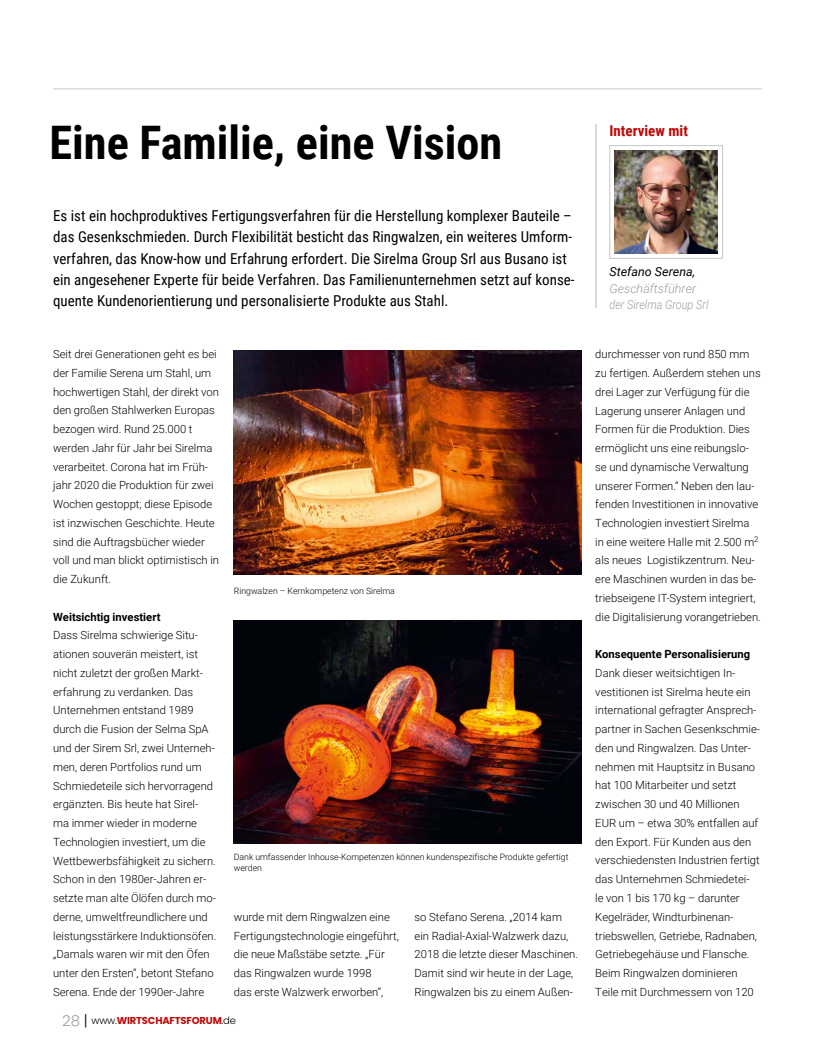
<style>
.page{position:relative;width:815px;height:1063px;background:#fff}
.page>*{position:absolute;margin:0;border:0;box-sizing:border-box;transform-origin:0 0}
.t1{font:700 46.25px "Roboto Condensed";color:#000}
.t2{font:15px/21.2px "Roboto Condensed";color:#000}
.t3{font:700 15px "Roboto Condensed";color:#c00808}
.t4{font:italic 300 12.5px/16.2px "Roboto";color:#9c9d9d}
.t5{font:italic 12.5px "Roboto";color:#000}
.t6{font:300 11.25px/18.8px "Roboto";color:#000}
.t7{font:700 11.25px "Roboto";color:#000}
.t8{font:700 10px "Poppins";letter-spacing:-.02em;color:#c00808}
.t9{font:300 8.75px/11.2px "Roboto";color:#000}
.s1{font-weight:300;font-size:15px;color:#9c9d9d}
.s2{font-weight:300;font-size:15px;color:#000}
.s3{font-weight:300;color:#000}
</style>
<div class="page">
<hr style="left:53px;top:89px;width:709px;height:1px;background:#c5c6c6">
<img style="left:234px;top:620px;width:347px;height:223px">
<img style="left:234px;top:351px;width:347px;height:223px">
<svg style="left:609px;top:145px;width:114px;height:114px"></svg>
<img style="left:615px;top:151px;width:103px;height:102px">
<hr style="left:595px;top:124px;width:2px;height:184px;background:#c5c6c6">
<h1 class="t1" style="left:50px;top:110px;width:454px">Eine Familie, eine Vision</h1>
<p class="t2" style="left:53px;top:205px;width:523px">Es ist ein hochproduktives Fertigungsverfahren für die Herstellung komplexer Bauteile – das Gesenkschmieden. Durch Flexibilität besticht das Ringwalzen, ein weiteres Umform&shy;verfahren, das Know-how und Erfahrung erfordert. Die Sirelma Group Srl aus Busano ist ein angesehener Experte für beide Verfahren. Das Familienunternehmen setzt auf konse&shy;quente Kundenorientierung und personalisierte Produkte aus Stahl.</p>
<p class="t6" style="left:53px;top:344px;width:167px">Seit drei Generationen geht es bei der Familie Serena um Stahl, um hochwertigen Stahl, der direkt von den großen Stahlwerken Europas bezogen wird. Rund 25.000 t werden Jahr für Jahr bei Sirelma verarbeitet. Corona hat im Früh&shy;jahr 2020 die Produktion für zwei<br>Wochen gestoppt; diese Episode ist inzwischen Geschichte. Heute sind die Auftragsbücher wieder voll und man blickt optimistisch in die Zukunft.</p>
<p class="t7" style="left:53px;top:609px;width:109px">Weitsichtig investiert</p>
<p class="t6" style="left:53px;top:626px;width:165px">Dass Sirelma schwierige Situ&shy;ationen souverän meistert, ist nicht zuletzt der großen Markt&shy;erfahrung zu verdanken. Das<br>Unternehmen entstand 1989 durch die Fusion der Selma SpA und der Sirem Srl, zwei Unterneh&shy;men, deren Portfolios rund um<br>Schmiedeteile sich hervorragend ergänzten. Bis heute hat Sirel&shy;ma immer wieder in moderne<br>Technologien investiert, um die<br>Wettbewerbsfähigkeit zu sichern.<br>Schon in den 1980er-Jahren er&shy;setzte man alte Ölöfen durch mo&shy;derne, umweltfreundlichere und leistungsstärkere Induktionsöfen. „Damals waren wir mit den Öfen unter den Ersten“, betont Stefano<br>Serena. Ende der 1990er-Jahre</p>
<p class="t9" style="left:234px;top:585px;width:163px">Ringwalzen – Kernkompetenz von Sirelma</p>
<p class="t9" style="left:234px;top:851px;width:336px">Dank umfassender Inhouse-Kompetenzen können kundenspezifische Produkte gefertigt werden</p>
<p class="t6" style="left:234px;top:907px;width:167px">wurde mit dem Ringwalzen eine<br>Fertigungstechnologie eingeführt, die neue Maßstäbe setzte. „Für das Ringwalzen wurde 1998<br>das erste Walzwerk erworben“,</p>
<p class="t6" style="left:415px;top:907px;width:165px">so Stefano Serena. „2014 kam ein Radial-Axial-Walzwerk dazu,<br>2018 die letzte dieser Maschinen.<br>Damit sind wir heute in der Lage,<br>Ringwalzen bis zu einem Außen-</p>
<p class="t8" style="left:62px;top:1015px;width:175px"><span class="s1">28</span> <span class="s2">|</span> <span class="s3">www.</span>WIRTSCHAFTSFORUM<span class="s3">.de</span></p>
<h2 class="t3" style="left:609px;top:120px;width:80px">Interview mit</h2>
<p class="t5" style="left:609px;top:263px;width:87px">Stefano Serena,</p>
<p class="t4" style="left:609px;top:280px;width:101px">Geschäftsführer der Sirelma Group Srl</p>
<p class="t6" style="left:595px;top:345px;width:167px">durchmesser von rund 850 mm zu fertigen. Außerdem stehen uns drei Lager zur Verfügung für die<br>Lagerung unserer Anlagen und<br>Formen für die Produktion. Dies ermöglicht uns eine reibungslo&shy;se und dynamische Verwaltung unserer Formen.“ Neben den lau&shy;fenden Investitionen in innovative<br>Technologien investiert Sirelma in eine weitere Halle mit 2.500 m<sup>2 </sup>als neues Logistikzentrum. Neu&shy;ere Maschinen wurden in das be&shy;triebseigene IT-System integriert, die Digitalisierung vorangetrieben.</p>
<p class="t7" style="left:595px;top:646px;width:156px">Konsequente Personalisierung</p>
<p class="t6" style="left:595px;top:663px;width:166px">Dank dieser weitsichtigen In&shy;vestitionen ist Sirelma heute ein international gefragter Ansprech&shy;partner in Sachen Gesenkschmie&shy;den und Ringwalzen. Das Unter&shy;nehmen mit Hauptsitz in Busano hat 100 Mitarbeiter und setzt zwischen 30 und 40 Millionen<br>EUR um – etwa 30% entfallen auf den Export. Für Kunden aus den verschiedensten Industrien fertigt das Unternehmen Schmiedetei&shy;le von 1 bis 170 kg – darunter<br>Kegelräder, Windturbinenan&shy;triebswellen, Getriebe, Radnaben,<br>Getriebegehäuse und Flansche.<br>Beim Ringwalzen dominieren<br>Teile mit Durchmessern von 120</p>
</div>
